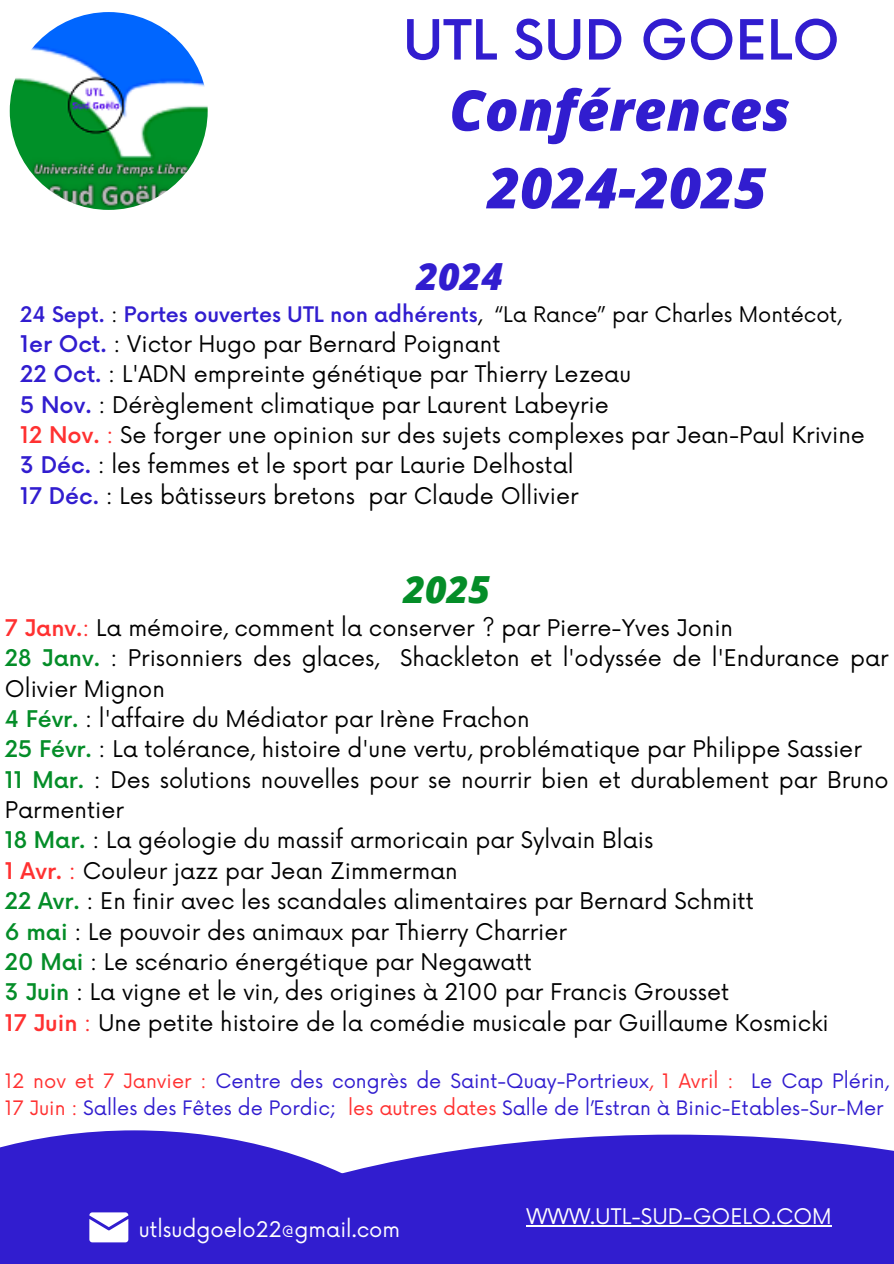
<style>
.page{position:relative;width:894px;height:1264px;background:#fff}
.page>*{position:absolute;margin:0;border:0;box-sizing:border-box;transform-origin:0 0}
.t1{font:italic 800 56.1px/77.7px "Open Sans";color:#311dcf;text-align:center}
.t2{font:500 53.85px "Now";color:#311dcf}
.t3{font:italic 800 37.35px "Open Sans";color:#311dcf}
.t4{font:italic 800 37.35px "Open Sans";color:#048d28}
.t5{font:22.35px/30.3px "Now";color:#000}
.t6{font:21px "Now";color:#fff}
.t7{font:500 20.85px "Now";color:#311dcf}
.t8{font:19.35px/27px "Now";color:#311dcf}
.s1{font-weight:400;color:#000}
.s2{font-weight:500;color:#311dcf}
.s3{font-weight:500;color:#ff3131}
.s4{color:#ff3131}
.s5{font-weight:500;color:#048d28}
</style>
<div class="page">
<svg style="left:0;top:1130px;width:197px;height:133px;fill:#311dcf"></svg>
<div style="left:51px;top:1134px;width:842px;height:129px;background:#311dcf"></div>
<svg style="left:89px;top:1212px;width:39px;height:30px"></svg>
<img style="left:10px;top:12px;width:198px;height:198px;border-radius:50%">
<hr style="left:526px;top:1225px;width:305px;height:1px;background:#fff">
<h4 class="t2" style="left:403px;top:11px;width:438px">UTL SUD GOELO</h4>
<p class="t1" style="left:449px;top:70px;width:342px">Conférences<br>2024-2025</p>
<h1 class="t3" style="left:416px;top:250px;width:88px">2024</h1>
<h1 class="t7" style="left:20px;top:303px;width:822px">24 Sept. <span class="s1">:</span> Portes ouvertes UTL non adhérents<span class="s1">, “La Rance” par Charles Montécot,</span></h1>
<h1 class="t5" style="left:20px;top:330px;width:846px"><span class="s2">1er Oct.</span> : Victor Hugo par Bernard Poignant<br><span class="s2">22 Oct.</span> : L'ADN empreinte génétique par Thierry Lezeau<br><span class="s2">5 Nov.</span> : Dérèglement climatique par Laurent Labeyrie<br><span class="s3">12 Nov.</span> <span class="s4">:</span> Se forger une opinion sur des sujets complexes par Jean-Paul Krivine <span class="s2">3 Déc.</span> : les femmes et le sport par Laurie Delhostal</h1>
<h2 class="t5" style="left:20px;top:482px;width:560px"><span class="s2">17 Déc.</span> : Les bâtisseurs bretons par Claude Ollivier</h2>
<h4 class="t4" style="left:403px;top:563px;width:88px">2025</h4>
<h4 class="t5" style="left:5px;top:613px;width:885px"><span class="s3">7 Janv.</span><span class="s4">:</span> La mémoire, comment la conserver ? par Pierre-Yves Jonin<br><span class="s5">28 Janv.</span> : Prisonniers des glaces, Shackleton et l'odyssée de l'Endurance par Olivier Mignon<br><span class="s5">4 Févr.</span> : l'affaire du Médiator par Irène Frachon<br><span class="s5">25 Févr.</span> : La tolérance, histoire d'une vertu, problématique par Philippe Sassier<br><span class="s5">11 Mar.</span> : Des solutions nouvelles pour se nourrir bien et durablement par Bruno Parmentier<br><span class="s5">18 Mar.</span> : La géologie du massif armoricain par Sylvain Blais<br><span class="s3">1 Avr.</span> <span class="s4">:</span> Couleur jazz par Jean Zimmerman<br><span class="s5">22 Avr.</span> : En finir avec les scandales alimentaires par Bernard Schmitt<br><span class="s5">6 mai</span> : Le pouvoir des animaux par Thierry Charrier<br><span class="s5">20 Mai</span> : Le scénario énergétique par Negawatt<br><span class="s5">3 Juin</span> : La vigne et le vin, des origines à 2100 par Francis Grousset<br><span class="s3">17 Juin</span> <span class="s4">:</span> Une petite histoire de la comédie musicale par Guillaume Kosmicki</h4>
<p class="t8" style="left:5px;top:1068px;width:885px"><span class="s4">12 nov et 7 Janvier :</span> Centre des congrès de Saint-Quay-Portrieux<span class="s4">, 1 Avril :</span> Le Cap Plérin,<br><span class="s4">17 Juin :</span> Salles des Fêtes de Pordic; <span class="s4">les autres dates</span> Salle de l’Estran à Binic-Etables-Sur-Mer</p>
<p class="t6" style="left:139px;top:1217px;width:263px">utlsudgoelo22@gmail.com</p>
<h4 class="t6" style="left:526px;top:1205px;width:306px">WWW.UTL-SUD-GOELO.COM</h4>
</div>
